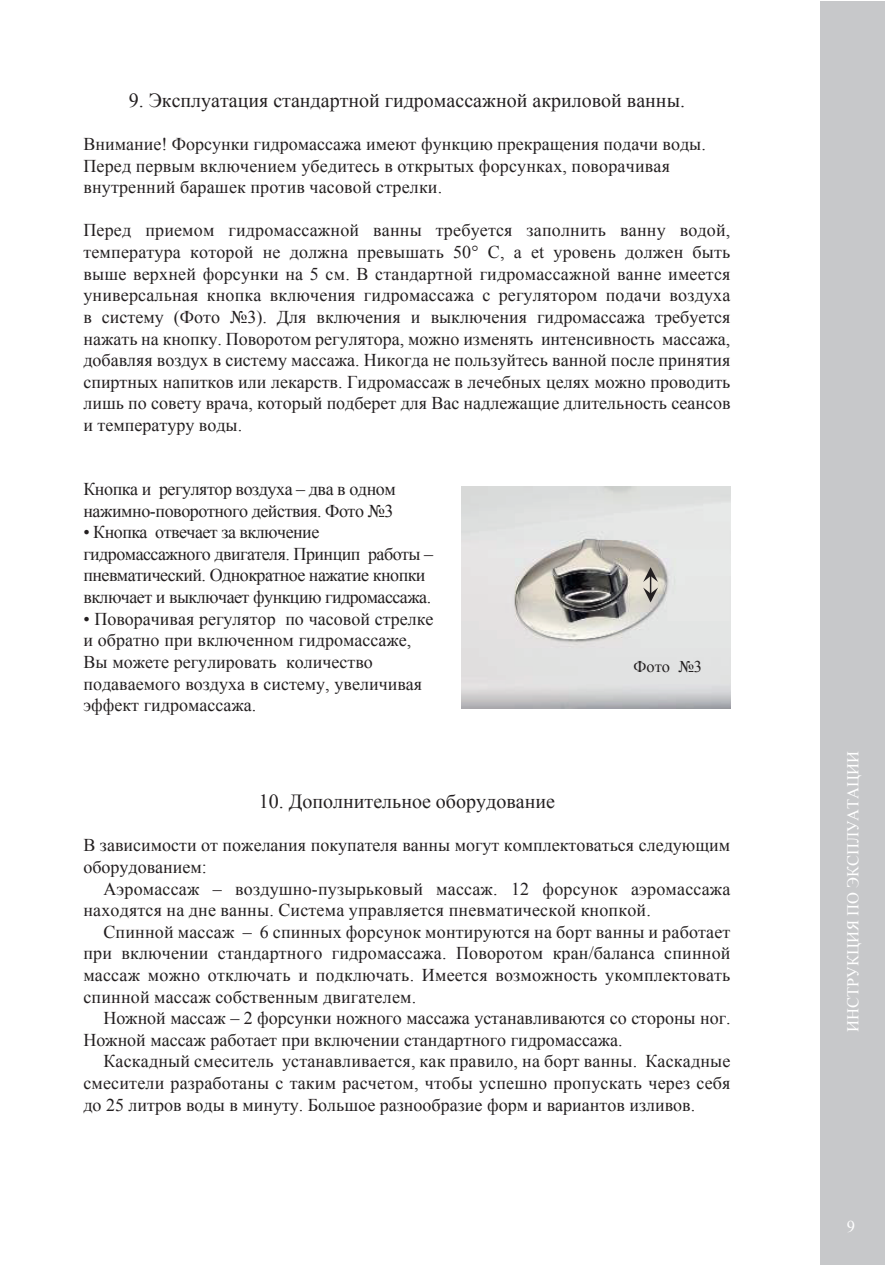
<style>
.page{position:relative;width:885px;height:1265px;background:#fff}
.page>*{position:absolute;margin:0;border:0;box-sizing:border-box;transform-origin:0 0}
.t1{font:20px "Times New Roman";color:#231f20}
.t2{font:18px/21.6px "Times New Roman";color:#231f20}
.t3{font:18px/21.6px "Times New Roman";letter-spacing:-.03em;color:#231f20}
.t4{font:18px/21.6px "Times New Roman";letter-spacing:-.025em;color:#231f20}
.t5{font:16.6px "Times New Roman";color:#fff}
.t6{font:16.4px "Times New Roman";color:#231f20}
</style>
<div class="page">
<img style="left:461px;top:487px;width:269px;height:221px">
<div style="left:622px;top:651px;width:93px;height:35px;background:#e1e2e2"></div>
<svg style="left:643px;top:567px;width:15px;height:35px"></svg>
<div style="left:820px;top:1px;width:64px;height:1263px;background:#c7c8ca"></div>
<p class="t1" style="left:129px;top:89px;width:558px">9. Эксплуатация стандартной гидромассажной акриловой ванны.</p>
<p class="t2" style="left:83px;top:133px;width:624px">Внимание! Форсунки гидромассажа имеют функцию прекращения подачи воды.<br>Перед первым включением убедитесь в открытых форсунках, поворачивая внутренний барашек против часовой стрелки.</p>
<p class="t2" style="left:83px;top:219px;width:648px;text-align:justify">Перед приемом гидромассажной ванны требуется заполнить ванну водой, температура которой не должна превышать 50° С, а еt уровень должен быть выше верхней форсунки на 5 см. В стандартной гидромассажной ванне имеется универсальная кнопка включения гидромассажа с регулятором подачи воздуха в систему (Фото №3). Для включения и выключения гидромассажа требуется нажать на кнопку. Поворотом регулятора, можно изменять интенсивность массажа, добавляя воздух в систему массажа. Никогда не пользуйтесь ванной после принятия спиртных напитков или лекарств. Гидромассаж в лечебных целях можно проводить лишь по совету врача, который подберет для Вас надлежащие длительность сеансов и температуру воды.</p>
<p class="t4" style="left:83px;top:478px;width:314px">Кнопка и регулятор воздуха – два в одном нажимно-поворотного действия. Фото №3</p>
<p class="t3" style="left:83px;top:521px;width:351px">• Кнопка отвечает за включение гидромассажного двигателя. Принцип работы – пневматический. Однократное нажатие кнопки включает и выключает функцию гидромассажа.</p>
<p class="t2" style="left:83px;top:607px;width:351px">• Поворачивая регулятор по часовой стрелке и обратно при включенном гидромассаже, Вы можете регулировать количество подаваемого воздуха в систему, увеличивая эффект гидромассажа.</p>
<p class="t6" style="left:633px;top:657px;width:70px">Фото №3</p>
<p class="t1" style="left:259px;top:790px;width:297px">10. Дополнительное оборудование</p>
<p class="t2" style="left:83px;top:834px;width:648px">В зависимости от пожелания покупателя ванны могут комплектоваться следующим оборудованием:</p>
<p class="t2" style="left:83px;top:877px;width:648px;text-indent:20px">Аэромассаж – воздушно-пузырьковый массаж. 12 форсунок аэромассажа находятся на дне ванны. Система управляется пневматической кнопкой.</p>
<p class="t2" style="left:83px;top:920px;width:648px;text-align:justify;text-indent:20px">Спинной массаж – 6 спинных форсунок монтируются на борт ванны и работает при включении стандартного гидромассажа. Поворотом кран/баланса спинной массаж можно отключать и подключать. Имеется возможность укомплектовать спинной массаж собственным двигателем.</p>
<p class="t2" style="left:83px;top:1007px;width:648px;text-indent:20px">Ножной массаж – 2 форсунки ножного массажа устанавливаются со стороны ног.<br>Ножной массаж работает при включении стандартного гидромассажа.</p>
<p class="t2" style="left:83px;top:1050px;width:648px;text-align:justify;text-indent:20px">Каскадный смеситель устанавливается, как правило, на борт ванны. Каскадные смесители разработаны с таким расчетом, чтобы успешно пропускать через себя до 25 литров воды в минуту. Большое разнообразие форм и вариантов изливов.</p>
<p class="t5" style="left:843px;top:1031px;width:282px;rotate:-90deg">ИНСТРУКЦИЯ ПО ЭКСПЛУАТАЦИИ</p>
<p class="t5" style="left:846px;top:1217px;width:10px">9</p>
<p class="t5" style="left:846px;top:1217px;width:10px">1</p>
</div>
